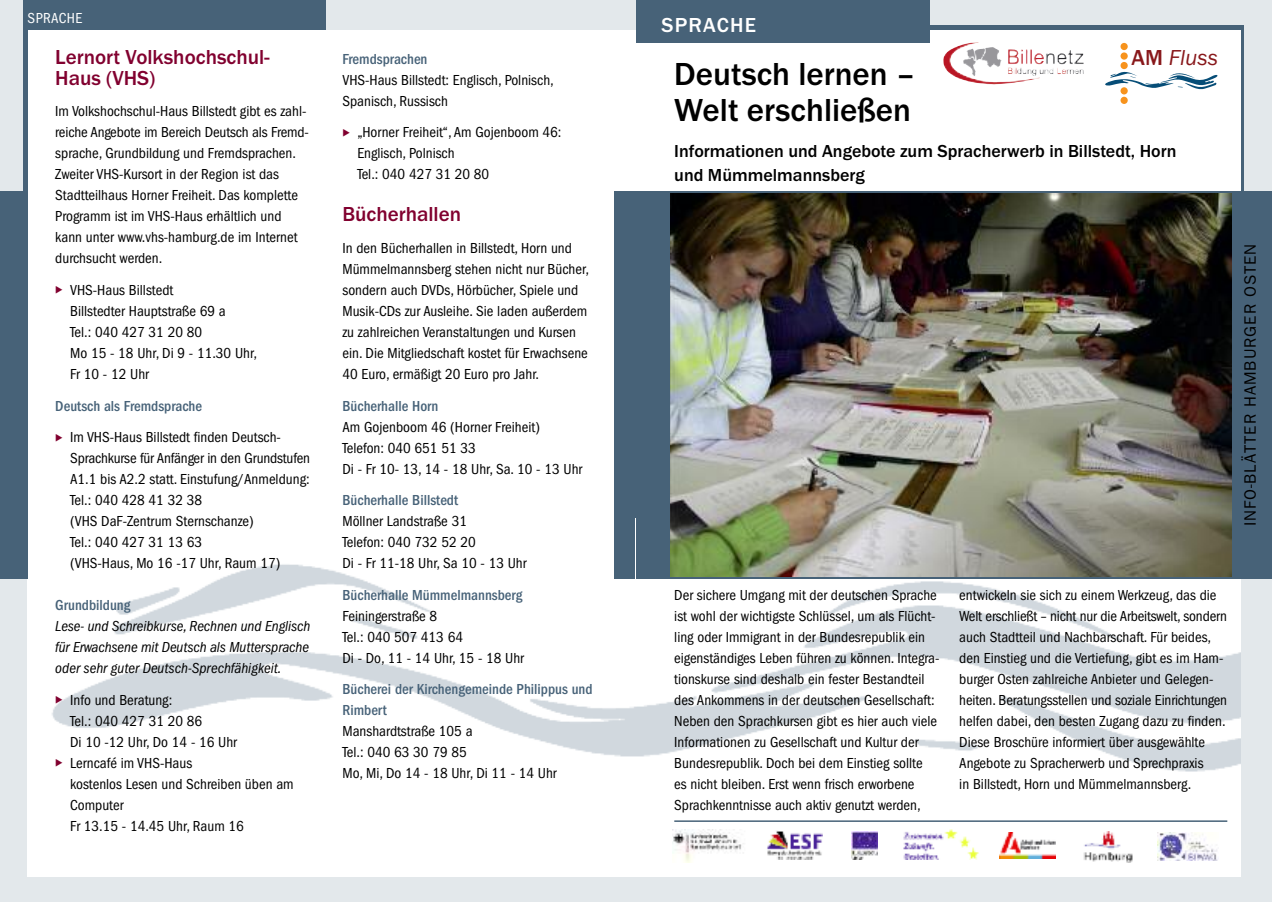
<style>
.page{position:relative;width:1272px;height:902px;background:#fff}
.page>*{position:absolute;margin:0;border:0;box-sizing:border-box;transform-origin:0 0}
.t1{font:500 33px/36px "Franklin Gothic";color:#000}
.t2{font:italic 22.35px "Franklin Gothic";color:#88181b}
.t3{font:500 21px/21px "Franklin Gothic";color:#81002f}
.t4{font:500 21px "Franklin Gothic";letter-spacing:.06em;color:#fff}
.t5{font:500 18px/24px "Franklin Gothic";color:#000}
.t6{font:16.5px "Franklin Gothic";letter-spacing:.06em;color:#000}
.t7{font:condensed 15px/21px "Franklin Gothic";color:#000}
.t8{font:500 condensed 15px/21px "Franklin Gothic";color:#476278}
.t9{font:italic condensed 15px/21px "Franklin Gothic";color:#000;text-align:justify}
.t10{font:condensed 15px "Franklin Gothic";letter-spacing:.025em;color:#fff}
.s1{color:#81002f}
.s2{font-weight:500;font-style:normal}
</style>
<div class="page">
<div style="left:0;top:0;width:1271px;height:901px;background:#e3e8eb"></div>
<div style="left:28px;top:30px;width:608px;height:846px;background:#fff"></div>
<img style="left:52px;top:564px;width:584px;height:193px">
<div style="left:0;top:191px;width:28px;height:387px;background:#476278"></div>
<div style="left:614px;top:191px;width:22px;height:387px;background:#476278"></div>
<div style="left:28px;top:0;width:297px;height:30px;background:#476278"></div>
<div style="left:23px;top:0;width:5px;height:196px;background:#476278"></div>
<svg style="left:929px;top:26px;width:315px;height:165px;background:#637a8d"></svg>
<svg style="left:636px;top:30px;width:603px;height:846px;background:#f7f8f9"></svg>
<hr style="left:674px;top:820px;width:553px;height:1px;background:#476278">
<div style="left:636px;top:191px;width:635px;height:387px;background:#476278"></div>
<div style="left:636px;top:0;width:293px;height:43px;background:#476278"></div>
<img style="left:670px;top:193px;width:561px;height:383px">
<img style="left:672px;top:829px;width:74px;height:33px">
<img style="left:766px;top:830px;width:56px;height:29px">
<img style="left:851px;top:831px;width:26px;height:28px">
<img style="left:1157px;top:832px;width:61px;height:28px">
<img style="left:1082px;top:831px;width:51px;height:30px">
<img style="left:902px;top:829px;width:77px;height:30px">
<img style="left:999px;top:832px;width:56px;height:26px">
<img style="left:942px;top:42px;width:130px;height:42px">
<svg style="left:1102px;top:70px;width:116px;height:20px;background:#c6d6df"></svg>
<div style="left:1120px;top:62px;width:7px;height:7px;background:#f7931d;border-radius:50%"></div>
<div style="left:1120px;top:52px;width:7px;height:8px;background:#f7931d;border-radius:50%"></div>
<div style="left:1120px;top:43px;width:7px;height:7px;background:#f7931d;border-radius:50%"></div>
<div style="left:1120px;top:97px;width:7px;height:7px;background:#f7931d;border-radius:50%"></div>
<div style="left:1120px;top:87px;width:7px;height:7px;background:#f7931d;border-radius:50%"></div>
<p class="t10" style="left:28px;top:13px;width:56px">SPRACHE</p>
<h3 class="t3" style="left:55px;top:46px;width:216px">Lernort Volkshochschul-<br>Haus (VHS)</h3>
<p class="t7" style="left:55px;top:102px;width:255px">Im Volkshochschul-Haus Billstedt gibt es zahl&shy;reiche Angebote im Bereich Deutsch als Fremd&shy;sprache, Grundbildung und Fremdsprachen.<br>Zweiter VHS-Kursort in der Region ist das Stadtteilhaus Horner Freiheit. Das komplette Programm ist im VHS-Haus erhältlich und kann unter www.vhs-hamburg.de im Internet durchsucht werden.</p>
<p class="t7" style="left:70px;top:281px;width:188px;text-indent:-15px"><span class="s1">◆</span> VHS-Haus Billstedt<br>Billstedter Hauptstraße 69 a<br>Tel.: 040 427 31 20 80<br>Mo 15 - 18 Uhr, Di 9 - 11.30 Uhr,<br>Fr 10 - 12 Uhr</p>
<p class="t8" style="left:55px;top:396px;width:148px">Deutsch als Fremdsprache</p>
<p class="t7" style="left:70px;top:428px;width:241px;text-indent:-15px"><span class="s1">◆</span> Im VHS-Haus Billstedt finden Deutsch-Sprachkurse für Anfänger in den Grundstufen A1.1 bis A2.2 statt. Einstufung/Anmeldung:<br>Tel.: 040 428 41 32 38<br>(VHS DaF-Zentrum Sternschanze)<br>Tel.: 040 427 31 13 63<br>(VHS-Haus, Mo 16 -17 Uhr, Raum 17)</p>
<p class="t8" style="left:55px;top:596px;width:77px">Grundbildung</p>
<p class="t9" style="left:55px;top:617px;width:257px">Lese- und Schreibkurse, Rechnen und Englisch für Erwachsene mit Deutsch als Muttersprache oder sehr guter Deutsch-Sprechfähigkeit.</p>
<p class="t7" style="left:70px;top:690px;width:168px;text-indent:-15px"><span class="s1">◆</span> Info und Beratung:<br>Tel.: 040 427 31 20 86<br>Di 10 -12 Uhr, Do 14 - 16 Uhr</p>
<p class="t7" style="left:70px;top:753px;width:225px;text-indent:-15px"><span class="s1">◆</span> Lerncafé im VHS-Haus<br>kostenlos Lesen und Schreiben üben am<br>Computer<br>Fr 13.15 - 14.45 Uhr, Raum 16</p>
<p class="t8" style="left:342px;top:50px;width:87px">Fremdsprachen</p>
<p class="t7" style="left:342px;top:71px;width:213px">VHS-Haus Billstedt: Englisch, Polnisch,<br>Spanisch, Russisch</p>
<p class="t7" style="left:357px;top:123px;width:206px;text-indent:-15px"><span class="s1">◆</span> „Horner Freiheit“, Am Gojenboom 46:<br>Englisch, Polnisch<br>Tel.: 040 427 31 20 80</p>
<h3 class="t3" style="left:342px;top:204px;width:120px">Bücherhallen</h3>
<p class="t7" style="left:342px;top:239px;width:248px">In den Bücherhallen in Billstedt, Horn und Mümmelmannsberg stehen nicht nur Bücher, sondern auch DVDs, Hörbücher, Spiele und Musik-CDs zur Ausleihe. Sie laden außerdem zu zahlreichen Veranstaltungen und Kursen ein. Die Mitgliedschaft kostet für Erwachsene 40 Euro, ermäßigt 20 Euro pro Jahr.</p>
<p class="t8" style="left:342px;top:396px;width:97px">Bücherhalle Horn</p>
<p class="t7" style="left:342px;top:417px;width:241px">Am Gojenboom 46 (Horner Freiheit)<br>Telefon: 040 651 51 33<br>Di - Fr 10- 13, 14 - 18 Uhr, Sa. 10 - 13 Uhr</p>
<p class="t8" style="left:342px;top:491px;width:117px">Bücherhalle Billstedt</p>
<p class="t7" style="left:342px;top:512px;width:186px">Möllner Landstraße 31<br>Telefon: 040 732 52 20<br>Di - Fr 11-18 Uhr, Sa 10 - 13 Uhr</p>
<p class="t8" style="left:342px;top:585px;width:181px">Bücherhalle Mümmelmannsberg</p>
<p class="t7" style="left:342px;top:606px;width:183px">Feiningerstraße 8<br>Tel.: 040 507 413 64<br>Di - Do, 11 - 14 Uhr, 15 - 18 Uhr</p>
<p class="t8" style="left:342px;top:680px;width:252px">Bücherei der Kirchengemeinde Philippus und<br>Rimbert</p>
<p class="t7" style="left:342px;top:722px;width:216px">Manshardtstraße 105 a<br>Tel.: 040 63 30 79 85<br>Mo, Mi, Do 14 - 18 Uhr, Di 11 - 14 Uhr</p>
<h3 class="t4" style="left:661px;top:12px;width:96px">SPRACHE</h3>
<h2 class="t2" style="left:1131px;top:43px;width:88px"><span class="s2">AM</span> Fluss</h2>
<h1 class="t1" style="left:674px;top:55px;width:242px">Deutsch lernen –<br>Welt erschließen</h1>
<p class="t5" style="left:674px;top:139px;width:503px">Informationen und Angebote zum Spracherwerb in Billstedt, Horn und Mümmelmannsberg</p>
<p class="t6" style="left:1244px;top:526px;width:284px;rotate:-90deg">INFO-BLÄTTER HAMBURGER OSTEN</p>
<p class="t7" style="left:674px;top:585px;width:267px">Der sichere Umgang mit der deutschen Sprache ist wohl der wichtigste Schlüssel, um als Flücht&shy;ling oder Immigrant in der Bundesrepublik ein eigenständiges Leben führen zu können. Integra&shy;tionskurse sind deshalb ein fester Bestandteil des Ankommens in der deutschen Gesellschaft:<br>Neben den Sprachkursen gibt es hier auch viele Informationen zu Gesellschaft und Kultur der Bundesrepublik. Doch bei dem Einstieg sollte<br>es nicht bleiben. Erst wenn frisch erworbene Sprachkenntnisse auch aktiv genutzt werden,</p>
<p class="t7" style="left:959px;top:585px;width:269px">entwickeln sie sich zu einem Werkzeug, das die Welt erschließt – nicht nur die Arbeitswelt, sondern auch Stadtteil und Nachbarschaft. Für beides, den Einstieg und die Vertiefung, gibt es im Ham&shy;burger Osten zahlreiche Anbieter und Gelegen&shy;heiten. Beratungsstellen und soziale Einrichtungen helfen dabei, den besten Zugang dazu zu finden.<br>Diese Broschüre informiert über ausgewählte Angebote zu Spracherwerb und Sprechpraxis<br>in Billstedt, Horn und Mümmelmannsberg.</p>
</div>
